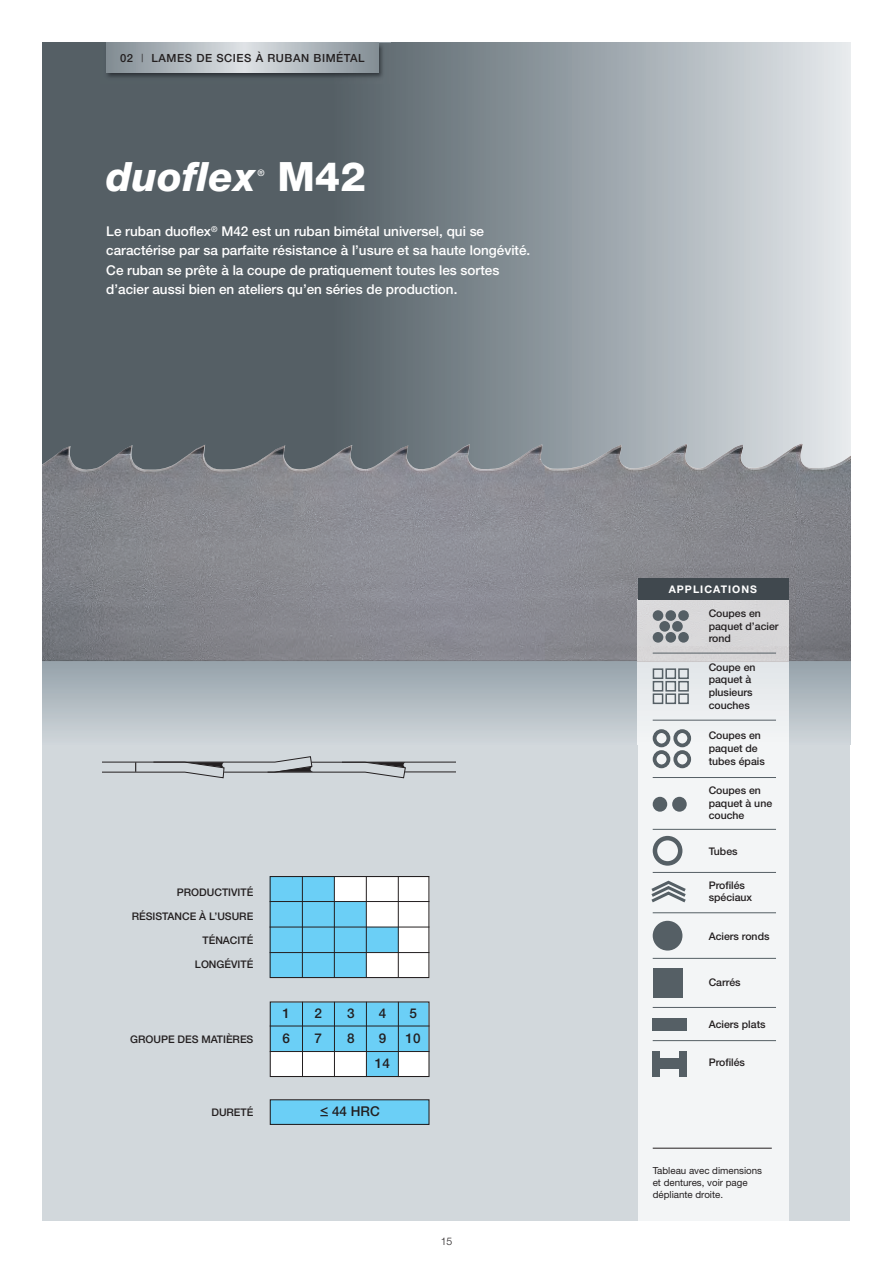
<style>
.page{position:relative;width:893px;height:1263px;background:#fff}
.page>*{position:absolute;margin:0;border:0;box-sizing:border-box;transform-origin:0 0}
.t1{font:italic 800 40.5px "Helvetica Neue";color:#fff}
.t2{font:800 40.5px "Helvetica Neue";color:#fff}
.t3{font:500 13.5px/19.5px "Helvetica Neue";color:#fff}
.t4{font:500 13.5px "Helvetica Neue";color:#231f20}
.t5{font:500 11.25px "Helvetica Neue";letter-spacing:.05em;color:#231f20}
.t6{font:500 10.5px/12.6px "Helvetica Neue";color:#231f20}
.t7{font:700 10.5px "Helvetica Neue";letter-spacing:.1em;color:#fff}
.t8{font:300 10.5px "Helvetica Neue";color:#231f20}
.t9{font:9.75px/12px "Helvetica Neue";color:#231f20}
.t10{font:500 9px "Helvetica Neue";color:#fff}
.s1{font-weight:300}
</style>
<div class="page">
<div style="left:43px;top:204px;width:807px;height:1016px;background:#d2d8dc"></div>
<svg style="left:43px;top:661px;width:807px;height:83px"></svg>
<div style="left:332px;top:43px;width:518px;height:463px;background:linear-gradient(to right,#525e65,#e4e8ed)"></div>
<div style="left:43px;top:43px;width:291px;height:486px;background:#555f65"></div>
<img style="left:43px;top:443px;width:807px;height:218px">
<div style="left:270px;top:877px;width:159px;height:100px;background:#fff"></div>
<svg style="left:272px;top:878px;width:126px;height:98px"></svg>
<div style="left:270px;top:876px;width:159px;height:102px;border:1px solid #231f20"></div>
<hr style="left:302px;top:876px;width:1px;height:101px;background:#231f20">
<hr style="left:334px;top:876px;width:1px;height:101px;background:#231f20">
<hr style="left:366px;top:876px;width:1px;height:101px;background:#231f20">
<hr style="left:398px;top:876px;width:1px;height:101px;background:#231f20">
<hr style="left:270px;top:901px;width:159px;height:1px;background:#231f20">
<hr style="left:270px;top:927px;width:159px;height:1px;background:#231f20">
<hr style="left:270px;top:952px;width:159px;height:1px;background:#231f20">
<svg style="left:272px;top:1003px;width:155px;height:72px;background:#90d9f6"></svg>
<div style="left:270px;top:1100px;width:159px;height:24px;background:#6bcff6"></div>
<div style="left:270px;top:1001px;width:159px;height:76px;border:1px solid #231f20"></div>
<div style="left:270px;top:1099px;width:159px;height:26px;border:1px solid #231f20"></div>
<hr style="left:302px;top:1002px;width:1px;height:75px;background:#231f20">
<hr style="left:334px;top:1002px;width:1px;height:75px;background:#231f20">
<hr style="left:366px;top:1002px;width:1px;height:75px;background:#231f20">
<hr style="left:398px;top:1002px;width:1px;height:75px;background:#231f20">
<hr style="left:270px;top:1026px;width:159px;height:1px;background:#231f20">
<hr style="left:270px;top:1051px;width:159px;height:1px;background:#231f20">
<svg style="left:102px;top:756px;width:353px;height:23px"></svg>
<div style="left:638px;top:744px;width:151px;height:476px;background:#f3f5f6"></div>
<img style="left:638px;top:600px;width:151px;height:144px">
<div style="left:638px;top:578px;width:151px;height:22px;background:#40484e"></div>
<hr style="left:653px;top:1148px;width:119px;height:1px;background:#231f20">
<svg style="left:653px;top:836px;width:29px;height:30px"></svg>
<div style="left:653px;top:921px;width:29px;height:29px;background:#555f65;border-radius:50%"></div>
<div style="left:653px;top:968px;width:29px;height:30px;background:#555f65"></div>
<div style="left:653px;top:1018px;width:34px;height:13px;background:#555f65"></div>
<div style="left:653px;top:1058px;width:33px;height:11px;background:#555f65"></div>
<div style="left:653px;top:1051px;width:7px;height:25px;background:#555f65"></div>
<div style="left:679px;top:1051px;width:8px;height:25px;background:#555f65"></div>
<hr style="left:653px;top:872px;width:123px;height:1px;background:#555f65">
<hr style="left:653px;top:829px;width:123px;height:1px;background:#555f65">
<hr style="left:653px;top:912px;width:123px;height:1px;background:#555f65">
<hr style="left:653px;top:958px;width:123px;height:1px;background:#555f65">
<hr style="left:653px;top:1007px;width:123px;height:1px;background:#555f65">
<hr style="left:653px;top:1040px;width:123px;height:1px;background:#555f65">
<div style="left:653px;top:797px;width:14px;height:15px;background:#555f65;border-radius:50%"></div>
<div style="left:672px;top:797px;width:15px;height:15px;background:#555f65;border-radius:50%"></div>
<svg style="left:653px;top:729px;width:38px;height:39px"></svg>
<div style="left:653px;top:610px;width:10px;height:11px;background:#555f65;border-radius:50%"></div>
<div style="left:665px;top:610px;width:11px;height:11px;background:#555f65;border-radius:50%"></div>
<div style="left:678px;top:610px;width:11px;height:11px;background:#555f65;border-radius:50%"></div>
<div style="left:659px;top:621px;width:11px;height:11px;background:#555f65;border-radius:50%"></div>
<div style="left:672px;top:621px;width:11px;height:11px;background:#555f65;border-radius:50%"></div>
<div style="left:653px;top:632px;width:10px;height:11px;background:#555f65;border-radius:50%"></div>
<div style="left:665px;top:632px;width:11px;height:11px;background:#555f65;border-radius:50%"></div>
<div style="left:678px;top:632px;width:11px;height:11px;background:#555f65;border-radius:50%"></div>
<div style="left:653px;top:668px;width:10px;height:11px;border:2px solid #555f65"></div>
<div style="left:665px;top:668px;width:11px;height:11px;border:2px solid #555f65"></div>
<div style="left:678px;top:668px;width:11px;height:11px;border:2px solid #555f65"></div>
<div style="left:653px;top:681px;width:10px;height:10px;border:2px solid #555f65"></div>
<div style="left:665px;top:681px;width:11px;height:10px;border:2px solid #555f65"></div>
<div style="left:678px;top:681px;width:11px;height:10px;border:2px solid #555f65"></div>
<div style="left:653px;top:693px;width:10px;height:11px;border:2px solid #555f65"></div>
<div style="left:665px;top:693px;width:11px;height:11px;border:2px solid #555f65"></div>
<div style="left:678px;top:693px;width:11px;height:11px;border:2px solid #555f65"></div>
<hr style="left:653px;top:777px;width:123px;height:1px;background:#555f65">
<hr style="left:653px;top:653px;width:123px;height:1px;background:#555f65">
<hr style="left:653px;top:720px;width:123px;height:1px;background:#555f65">
<svg style="left:651px;top:880px;width:35px;height:23px"></svg>
<img style="left:101px;top:42px;width:289px;height:42px">
<svg style="left:107px;top:43px;width:272px;height:29px;background:#afb6bc"></svg>
<p class="t5" style="left:120px;top:51px;width:246px">02 <span class="s1">|</span> LAMES DE SCIES À RUBAN BIMÉTAL</p>
<h1 class="t1" style="left:106px;top:152px;width:151px">duoflex</h1>
<p class="t10" style="left:257px;top:167px;width:9px">®</p>
<h1 class="t2" style="left:277px;top:152px;width:90px">M42</h1>
<p class="t3" style="left:106px;top:221px;width:425px">Le ruban duoflex<sup>®</sup> M42 est un ruban bimétal universel, qui se caractérise par sa parfaite résistance à l’usure et sa haute longévité.<br>Ce ruban se prête à la coupe de pratiquement toutes les sortes d’acier aussi bien en ateliers qu’en séries de production.</p>
<p class="t6" style="left:177px;top:885px;width:78px">PRODUCTIVITÉ</p>
<p class="t6" style="left:132px;top:909px;width:123px">RÉSISTANCE À L’USURE</p>
<p class="t6" style="left:203px;top:933px;width:52px">TÉNACITÉ</p>
<p class="t6" style="left:195px;top:957px;width:60px">LONGÉVITÉ</p>
<p class="t6" style="left:130px;top:1033px;width:125px">GROUPE DES MATIÈRES</p>
<p class="t6" style="left:211px;top:1106px;width:43px">DURETÉ</p>
<p class="t4" style="left:282px;top:1005px;width:9px">1</p>
<p class="t4" style="left:315px;top:1005px;width:9px">2</p>
<p class="t4" style="left:347px;top:1005px;width:9px">3</p>
<p class="t4" style="left:379px;top:1005px;width:9px">4</p>
<p class="t4" style="left:409px;top:1005px;width:9px">5</p>
<p class="t4" style="left:282px;top:1030px;width:9px">6</p>
<p class="t4" style="left:315px;top:1030px;width:9px">7</p>
<p class="t4" style="left:347px;top:1030px;width:9px">8</p>
<p class="t4" style="left:379px;top:1030px;width:9px">9</p>
<p class="t4" style="left:406px;top:1030px;width:16px">10</p>
<p class="t4" style="left:375px;top:1055px;width:16px">14</p>
<p class="t4" style="left:320px;top:1103px;width:61px">&lt; 44 HRC</p>
<p class="t8" style="left:441px;top:1235px;width:13px">15</p>
<p class="t7" style="left:669px;top:583px;width:90px">APPLICATIONS</p>
<p class="t6" style="left:709px;top:607px;width:71px">Coupes en paquet d’acier rond</p>
<p class="t6" style="left:709px;top:661px;width:48px">Coupe en paquet à plusieurs couches</p>
<p class="t6" style="left:709px;top:729px;width:58px">Coupes en paquet de tubes épais</p>
<p class="t6" style="left:709px;top:784px;width:65px">Coupes en paquet à une couche</p>
<p class="t6" style="left:709px;top:844px;width:30px">Tubes</p>
<p class="t6" style="left:709px;top:879px;width:45px">Profilés spéciaux</p>
<p class="t6" style="left:709px;top:930px;width:62px">Aciers ronds</p>
<p class="t6" style="left:709px;top:976px;width:34px">Carrés</p>
<p class="t6" style="left:709px;top:1017px;width:58px">Aciers plats</p>
<p class="t6" style="left:709px;top:1055px;width:38px">Profilés</p>
<p class="t9" style="left:653px;top:1165px;width:111px">Tableau avec dimensions et dentures, voir page dépliante droite.</p>
</div>
